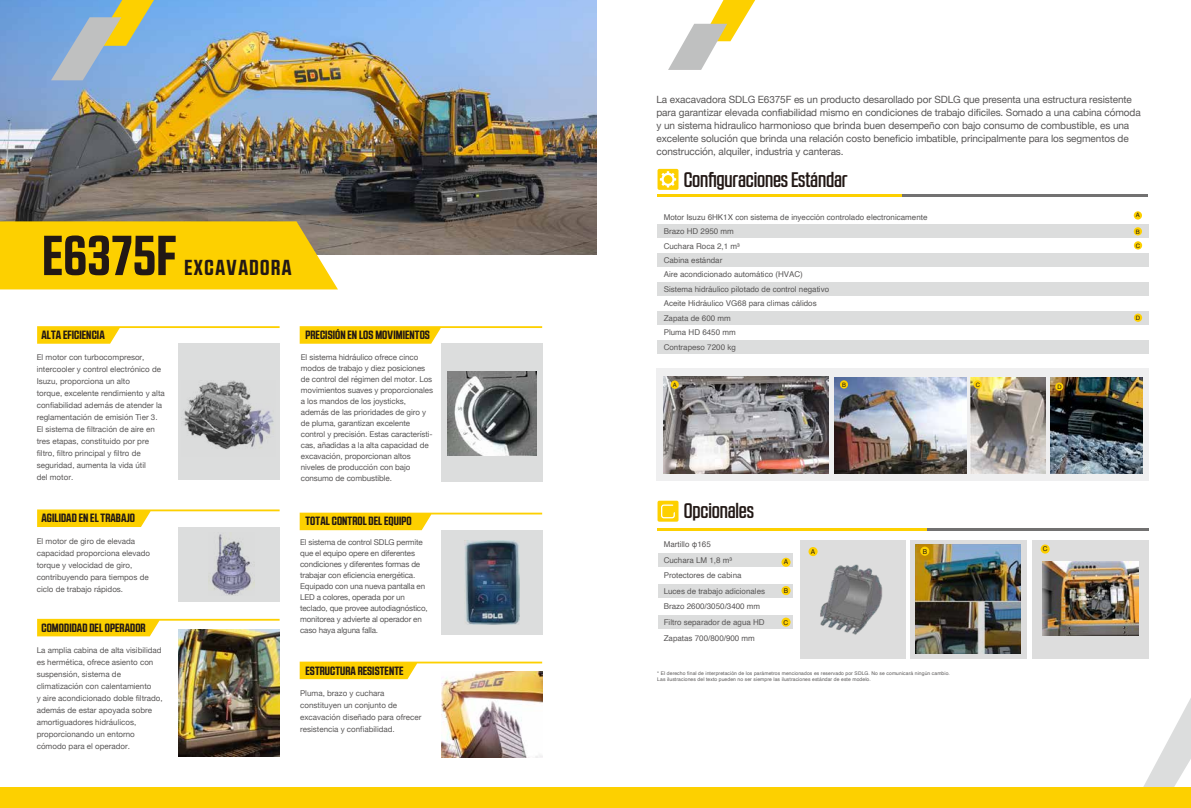
<style>
.page{position:relative;width:1191px;height:808px;background:#fff}
.page>*{position:absolute;margin:0;border:0;box-sizing:border-box;transform-origin:0 0}
.t1{font:700 56.2px "RB No 2.1 a";letter-spacing:.025em;color:#221815}
.t2{font:700 21.7px "RB No 2.1 a";letter-spacing:.07em;color:#221815}
.t3{font:500 21.1px "RB No 2.1 a";letter-spacing:-.01em;color:#221815}
.t4{font:700 12px "RB No 2.1 a";letter-spacing:.01em;color:#221815}
.t5{font:10px/13px "Helvetica Neue";letter-spacing:-.01em;color:#595757}
.t6{font:8px/12px "Helvetica Neue";color:#595757}
.t7{font:8px/14.4px "Helvetica";color:#595757}
.t8{font:8px/11px "Helvetica Neue";letter-spacing:-.02em;color:#595757}
.t9{font:6.6px "Helvetica";color:#221815}
.t10{font:6px "Helvetica";color:#221815}
.t11{font:5px/6px "Helvetica";letter-spacing:.02em;color:#5a5858}
</style>
<div class="page">
<div style="left:656px;top:369px;width:492px;height:112px;background:#efeff0"></div>
<img style="left:663px;top:377px;width:166px;height:97px">
<svg style="left:668px;top:0;width:87px;height:70px"></svg>
<svg style="left:1143px;top:698px;width:48px;height:89px"></svg>
<div style="left:657px;top:224px;width:491px;height:14px;background:#dcdddd"></div>
<div style="left:657px;top:253px;width:491px;height:14px;background:#dcdddd"></div>
<div style="left:657px;top:282px;width:491px;height:14px;background:#dcdddd"></div>
<div style="left:657px;top:311px;width:491px;height:14px;background:#dcdddd"></div>
<div style="left:657px;top:340px;width:491px;height:14px;background:#dcdddd"></div>
<div style="left:657px;top:584px;width:135px;height:14px;background:#dcdddd"></div>
<div style="left:657px;top:553px;width:135px;height:14px;background:#dcdddd"></div>
<div style="left:657px;top:615px;width:135px;height:14px;background:#dcdddd"></div>
<hr style="left:657px;top:195px;width:245px;height:2px;background:#fdd000">
<hr style="left:902px;top:195px;width:246px;height:2px;background:#727171">
<hr style="left:926px;top:529px;width:222px;height:2px;background:#727171">
<div style="left:657px;top:169px;width:21px;height:21px;background:#fdd000;border-radius:2px"></div>
<div style="left:657px;top:501px;width:21px;height:21px;background:#fdd000;border-radius:2px"></div>
<svg style="left:660px;top:171px;width:16px;height:16px"></svg>
<svg style="left:661px;top:504px;width:14px;height:14px"></svg>
<svg style="left:1133px;top:241px;width:9px;height:9px"></svg>
<div style="left:1133px;top:314px;width:9px;height:8px;background:#fdd000;border-radius:50%"></div>
<div style="left:1133px;top:227px;width:9px;height:8px;background:#fdd000;border-radius:50%"></div>
<div style="left:781px;top:558px;width:9px;height:9px;background:#fdd000;border-radius:50%"></div>
<div style="left:781px;top:586px;width:9px;height:9px;background:#fdd000;border-radius:50%"></div>
<div style="left:781px;top:618px;width:9px;height:9px;background:#fdd000;border-radius:50%"></div>
<div style="left:800px;top:541px;width:105px;height:118px;background:#ddd"></div>
<svg style="left:910px;top:541px;width:116px;height:118px;background:#cdcece"></svg>
<div style="left:1032px;top:541px;width:116px;height:118px;background:#ddd"></div>
<img style="left:0;top:0;width:596px;height:254px">
<svg style="left:0;top:221px;width:338px;height:68px;background:#f6cc09"></svg>
<svg style="left:51px;top:0;width:108px;height:80px;background:#99b3bc"></svg>
<div style="left:0;top:787px;width:1191px;height:21px;background:#fdd000"></div>
<svg style="left:37px;top:326px;width:243px;height:18px"></svg>
<svg style="left:37px;top:509px;width:243px;height:18px"></svg>
<svg style="left:300px;top:513px;width:242px;height:17px"></svg>
<svg style="left:37px;top:619px;width:243px;height:17px"></svg>
<svg style="left:300px;top:662px;width:242px;height:17px"></svg>
<svg style="left:300px;top:326px;width:242px;height:18px"></svg>
<div style="left:441px;top:344px;width:101px;height:138px;background:#dcdddd"></div>
<div style="left:178px;top:344px;width:102px;height:136px;background:#dcdddd"></div>
<div style="left:441px;top:530px;width:101px;height:104px;background:#dcdddd"></div>
<div style="left:178px;top:527px;width:102px;height:75px;background:#dcdddd"></div>
<svg style="left:1133px;top:211px;width:9px;height:9px"></svg>
<img style="left:464px;top:540px;width:56px;height:84px">
<img style="left:208px;top:534px;width:46px;height:61px">
<img style="left:184px;top:380px;width:90px;height:70px">
<img style="left:178px;top:629px;width:102px;height:128px">
<img style="left:447px;top:372px;width:89px;height:84px">
<img style="left:441px;top:672px;width:101px;height:85px">
<img style="left:970px;top:377px;width:75px;height:97px">
<img style="left:834px;top:377px;width:132px;height:97px">
<img style="left:820px;top:564px;width:63px;height:71px">
<div style="left:1040px;top:544px;width:9px;height:10px;background:#fdd000;border-radius:50%"></div>
<div style="left:808px;top:547px;width:9px;height:9px;background:#fdd000;border-radius:50%"></div>
<div style="left:840px;top:380px;width:8px;height:9px;background:#fdd000;border-radius:50%"></div>
<div style="left:973px;top:380px;width:8px;height:9px;background:#fdd000;border-radius:50%"></div>
<img style="left:915px;top:545px;width:105px;height:108px">
<img style="left:1050px;top:377px;width:92px;height:97px">
<div style="left:1055px;top:383px;width:8px;height:8px;background:#fdd000;border-radius:50%"></div>
<div style="left:670px;top:380px;width:9px;height:9px;background:#fdd000;border-radius:50%"></div>
<img style="left:1042px;top:562px;width:96px;height:74px">
<hr style="left:657px;top:529px;width:269px;height:2px;background:#fdd000">
<div style="left:920px;top:547px;width:9px;height:9px;background:#fdd000;border-radius:50%"></div>
<h1 class="t1" style="left:42px;top:222px;width:135px">E6375F</h1>
<h2 class="t2" style="left:184px;top:255px;width:108px">EXCAVADORA</h2>
<h3 class="t4" style="left:41px;top:328px;width:65px">ALTA EFICIENCIA</h3>
<h3 class="t4" style="left:305px;top:328px;width:126px">PRECISIÓN EN LOS MOVIMIENTOS</h3>
<p class="t6" style="left:37px;top:352px;width:130px">El motor con turbocompresor, intercooler y control electrónico de<br>Isuzu, proporciona un alto<br>torque, excelente rendimiento y alta confiabilidad además de atender la reglamentación de emisión Tier 3.<br>El sistema de filtración de aire en tres etapas, constituido por pre filtro, filtro principal y filtro de seguridad, aumenta la vida útil<br>del motor.</p>
<p class="t6" style="left:301px;top:352px;width:134px;line-height:11px">El sistema hidráulico ofrece cinco modos de trabajo y diez posiciones de control del régimen del motor. Los movimientos suaves y proporcionales a los mandos de los joysticks, además de las prioridades de giro y de pluma, garantizan excelente control y precisión. Estas característi&shy;cas, añadidas a la alta capacidad de excavación, proporcionan altos niveles de producción con bajo consumo de combustible.</p>
<h3 class="t4" style="left:41px;top:511px;width:95px">AGILIDAD EN EL TRABAJO</h3>
<h3 class="t4" style="left:305px;top:514px;width:108px">TOTAL CONTROL DEL EQUIPO</h3>
<p class="t6" style="left:37px;top:536px;width:115px">El motor de giro de elevada capacidad proporciona elevado torque y velocidad de giro, contribuyendo para tiempos de ciclo de trabajo rápidos.</p>
<h3 class="t4" style="left:41px;top:620px;width:106px">COMODIDAD DEL OPERADOR</h3>
<p class="t6" style="left:37px;top:645px;width:127px">La amplia cabina de alta visibilidad es hermética, ofrece asiento con suspensión, sistema de climatización con calentamiento<br>y aire acondicionado doble filtrado, además de estar apoyada sobre amortiguadores hidráulicos, proporcionando un entorno cómodo para el operador.</p>
<p class="t8" style="left:300px;top:537px;width:129px">El sistema de control SDLG permite que el equipo opere en diferentes condiciones y diferentes formas de trabajar con eficiencia energética.<br>Equipado con una nueva pantalla en LED a colores, operada por un teclado, que provee autodiagnóstico, monitorea y advierte al operador en caso haya alguna falla.</p>
<h3 class="t4" style="left:305px;top:663px;width:99px">ESTRUCTURA RESISTENTE</h3>
<p class="t6" style="left:300px;top:688px;width:123px">Pluma, brazo y cuchara constituyen un conjunto de excavación diseñado para ofrecer resistencia y confiabilidad.</p>
<p class="t5" style="left:656px;top:94px;width:486px">La exacavadora SDLG E6375F es un producto desarollado por SDLG que presenta una estructura resistente para garantizar elevada confiabilidad mismo en condiciones de trabajo dificiles. Somado a una cabina cómoda y un sistema hidraulico harmonioso que brinda buen desempeño con bajo consumo de combustible, es una excelente solución que brinda una relación costo beneficio imbatible, principalmente para los segmentos de construcción, alquiler, industria y canteras.</p>
<h3 class="t3" style="left:684px;top:167px;width:165px">Configuraciones Estándar</h3>
<p class="t7" style="left:663px;top:210px;width:265px">Motor Isuzu 6HK1X con sistema de inyección controlado electronicamente<br>Brazo HD 2950 mm<br>Cuchara Roca 2,1 m³<br>Cabina estándar<br>Aire acondicionado automático (HVAC)<br>Sistema hidráulico pilotado de control negativo<br>Aceite Hidráulico VG68 para climas cálidos<br>Zapata de 600 mm<br>Pluma HD 6450 mm<br>Contrapeso 7200 kg</p>
<p class="t10" style="left:673px;top:380px;width:5px">A</p>
<p class="t10" style="left:842px;top:380px;width:5px">B</p>
<p class="t10" style="left:976px;top:380px;width:6px">C</p>
<p class="t10" style="left:1057px;top:382px;width:6px">D</p>
<h3 class="t3" style="left:684px;top:499px;width:72px">Opcionales</h3>
<p class="t7" style="left:663px;top:537px;width:103px;line-height:15.6px">Martillo φ165<br>Cuchara LM 1,8 m³<br>Protectores de cabina<br>Luces de trabajo adicionales<br>Brazo 2600/3050/3400 mm<br>Filtro separador de agua HD<br>Zapatas 700/800/900 mm</p>
<p class="t9" style="left:784px;top:557px;width:6px">A</p>
<p class="t9" style="left:784px;top:585px;width:6px">B</p>
<p class="t9" style="left:783px;top:617px;width:6px">C</p>
<p class="t9" style="left:811px;top:546px;width:6px">A</p>
<p class="t9" style="left:1042px;top:544px;width:6px">C</p>
<p class="t9" style="left:922px;top:546px;width:6px">B</p>
<p class="t11" style="left:657px;top:670px;width:294px">* El derecho final de interpretación de los parámetros mencionados es reservado por SDLG. No se comunicará ningún cambio.<br>Las ilustraciones del texto pueden no ser siempre las ilustraciones estándar de este modelo.</p>
<p class="t10" style="left:1135px;top:211px;width:6px">A</p>
<p class="t10" style="left:1135px;top:227px;width:6px">B</p>
<p class="t10" style="left:1135px;top:241px;width:6px">C</p>
<p class="t10" style="left:1135px;top:313px;width:6px">D</p>
</div>
